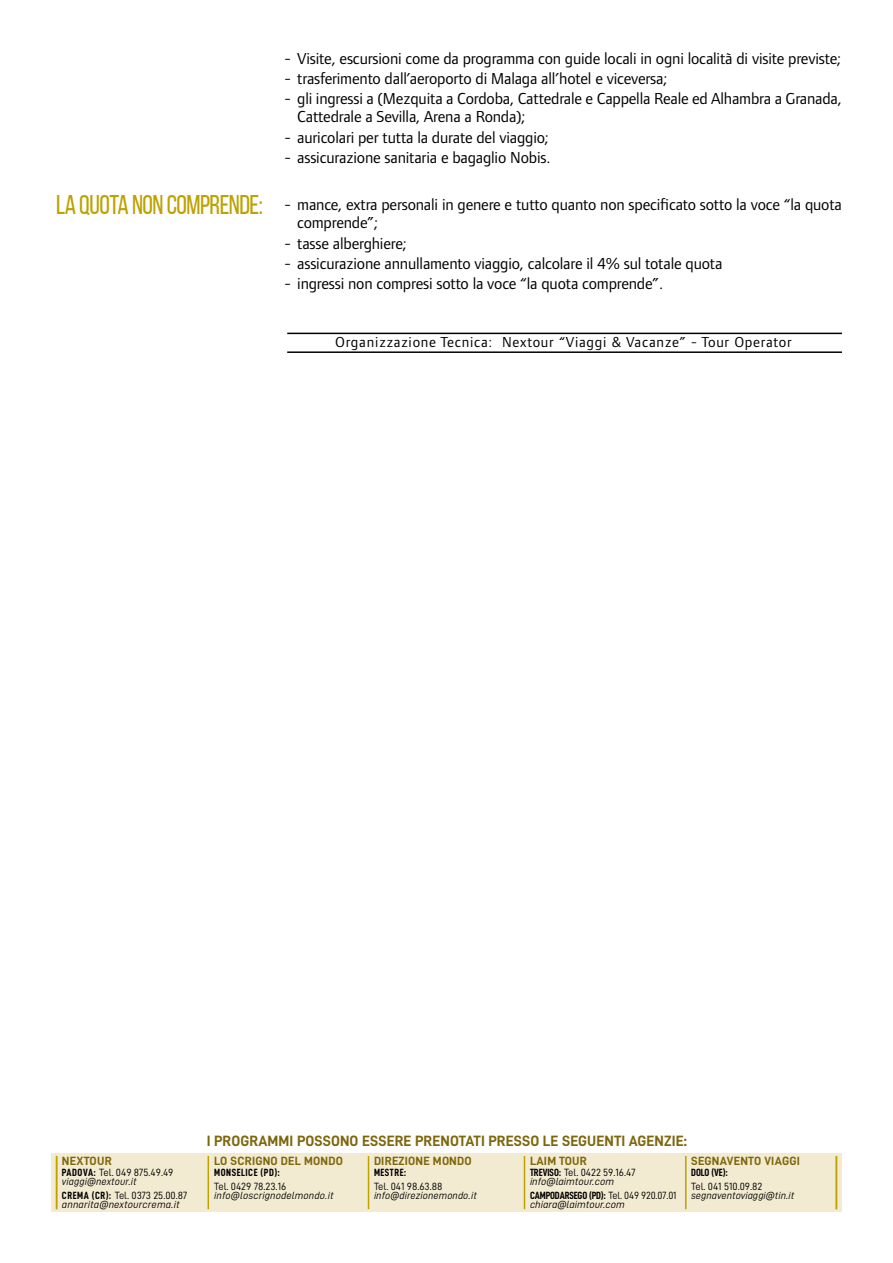
<style>
.page{position:relative;width:893px;height:1263px;background:#fff}
.page>*{position:absolute;margin:0;border:0;box-sizing:border-box;transform-origin:0 0}
.t1{font:27px "Bebas Neue";letter-spacing:-.02em;color:#bda200}
.t2{font:16.5px/18px "Foundry Form Sans OT2";letter-spacing:-.01em;color:#000}
.t3{font:15px "Foundry Form Sans OT2";letter-spacing:.05em;color:#000}
.t4{font:15px "D DIN Bold";letter-spacing:.01em;color:#7d660b}
.t5{font:12px "D DIN Bold";letter-spacing:.02em;color:#7d660b}
.t6{font:10.5px "D DIN Italic";letter-spacing:.01em;color:#000}
.t7{font:10.5px "D DIN";color:#000}
.t8{font:10.5px "D DIN Condensed Bold";color:#000}
.t9{font:10.5px "D DIN Condensed Bold";letter-spacing:.05em;color:#000}
.s1{font-family:"D DIN Condensed Bold"}
.s2{font-family:"D DIN"}
</style>
<div class="page">
<div style="left:51px;top:1153px;width:791px;height:59px;background:#f3ebd1"></div>
<hr style="left:56px;top:1156px;width:1px;height:53px;background:#bda200">
<hr style="left:524px;top:1156px;width:1px;height:53px;background:#bda200">
<hr style="left:685px;top:1156px;width:1px;height:53px;background:#bda200">
<hr style="left:836px;top:1156px;width:1px;height:53px;background:#bda200">
<hr style="left:368px;top:1156px;width:1px;height:53px;background:#bda200">
<hr style="left:208px;top:1156px;width:1px;height:53px;background:#bda200">
<hr style="left:287px;top:333px;width:555px;height:1px;background:#000">
<hr style="left:287px;top:351px;width:555px;height:2px;background:#000">
<h1 class="t1" style="left:56px;top:190px;width:208px">LA QUOTA NON COMPRENDE:</h1>
<p class="t2" style="left:284px;top:49px;width:558px">- Visite, escursioni come da programma con guide locali in ogni località di visite previste;</p>
<p class="t2" style="left:284px;top:69px;width:385px">- trasferimento dall’aeroporto di Malaga all’hotel e viceversa;</p>
<p class="t2" style="left:297px;top:89px;width:546px;text-indent:-13px">- gli ingressi a (Mezquita a Cordoba, Cattedrale e Cappella Reale ed Alhambra a Granada,<br>Cattedrale a Sevilla, Arena a Ronda);</p>
<p class="t2" style="left:284px;top:127px;width:266px">- auricolari per tutta la durate del viaggio;</p>
<p class="t2" style="left:284px;top:147px;width:268px">- assicurazione sanitaria e bagaglio Nobis.</p>
<p class="t2" style="left:297px;top:195px;width:546px;text-indent:-13px">- mance, extra personali in genere e tutto quanto non specificato sotto la voce “la quota comprende”;</p>
<p class="t2" style="left:284px;top:233px;width:124px">- tasse alberghiere;</p>
<p class="t2" style="left:284px;top:253px;width:439px">- assicurazione annullamento viaggio, calcolare il 4% sul totale quota</p>
<p class="t2" style="left:284px;top:273px;width:380px">- ingressi non compresi sotto la voce “la quota comprende”.</p>
<p class="t3" style="left:335px;top:331px;width:458px">Organizzazione Tecnica: Nextour “Viaggi &amp; Vacanze” - Tour Operator</p>
<p class="t5" style="left:62px;top:1154px;width:51px">NEXTOUR</p>
<p class="t7" style="left:62px;top:1167px;width:113px"><span class="s1">PADOVA:</span> Tel. 049 875.49.49</p>
<p class="t6" style="left:62px;top:1176px;width:76px">viaggi@nextour.it</p>
<p class="t7" style="left:62px;top:1189px;width:127px"><span class="s1">CREMA (CR):</span> Tel. 0373 25.00.87</p>
<p class="t6" style="left:62px;top:1198px;width:119px">annarita@nextourcrema.it</p>
<p class="t4" style="left:207px;top:1133px;width:482px">I PROGRAMMI POSSONO ESSERE PRENOTATI PRESSO LE SEGUENTI AGENZIE:</p>
<p class="t5" style="left:214px;top:1154px;width:130px">LO SCRIGNO DEL MONDO</p>
<p class="t9" style="left:214px;top:1167px;width:67px">MONSELICE (PD):</p>
<p class="t7" style="left:214px;top:1180px;width:74px">Tel. 0429 78.23.16</p>
<p class="t6" style="left:214px;top:1189px;width:121px">info@loscrignodelmondo.it</p>
<p class="t5" style="left:374px;top:1154px;width:99px">DIREZIONE MONDO</p>
<p class="t8" style="left:374px;top:1167px;width:34px">MESTRE:</p>
<p class="t7" style="left:374px;top:1180px;width:70px">Tel. 041 98.63.88</p>
<p class="t6" style="left:374px;top:1189px;width:104px">info@direzionemondo.it</p>
<p class="t5" style="left:530px;top:1154px;width:59px">LAIM TOUR</p>
<p class="t7" style="left:530px;top:1167px;width:107px"><span class="s1">TREVISO:</span> Tel. 0422 59.16.47</p>
<p class="t6" style="left:530px;top:1176px;width:86px">info@laimtour.com</p>
<p class="t8" style="left:530px;top:1189px;width:148px">CAMPODARSEGO (PD): <span class="s2">Tel. 049 920.07.01</span></p>
<p class="t6" style="left:530px;top:1198px;width:96px">chiara@laimtour.com</p>
<p class="t5" style="left:691px;top:1154px;width:110px">SEGNAVENTO VIAGGI</p>
<p class="t8" style="left:691px;top:1167px;width:38px">DOLO (VE):</p>
<p class="t7" style="left:691px;top:1180px;width:73px">Tel. 041 510.09.82</p>
<p class="t6" style="left:691px;top:1189px;width:105px">segnaventoviaggi@tin.it</p>
</div>
